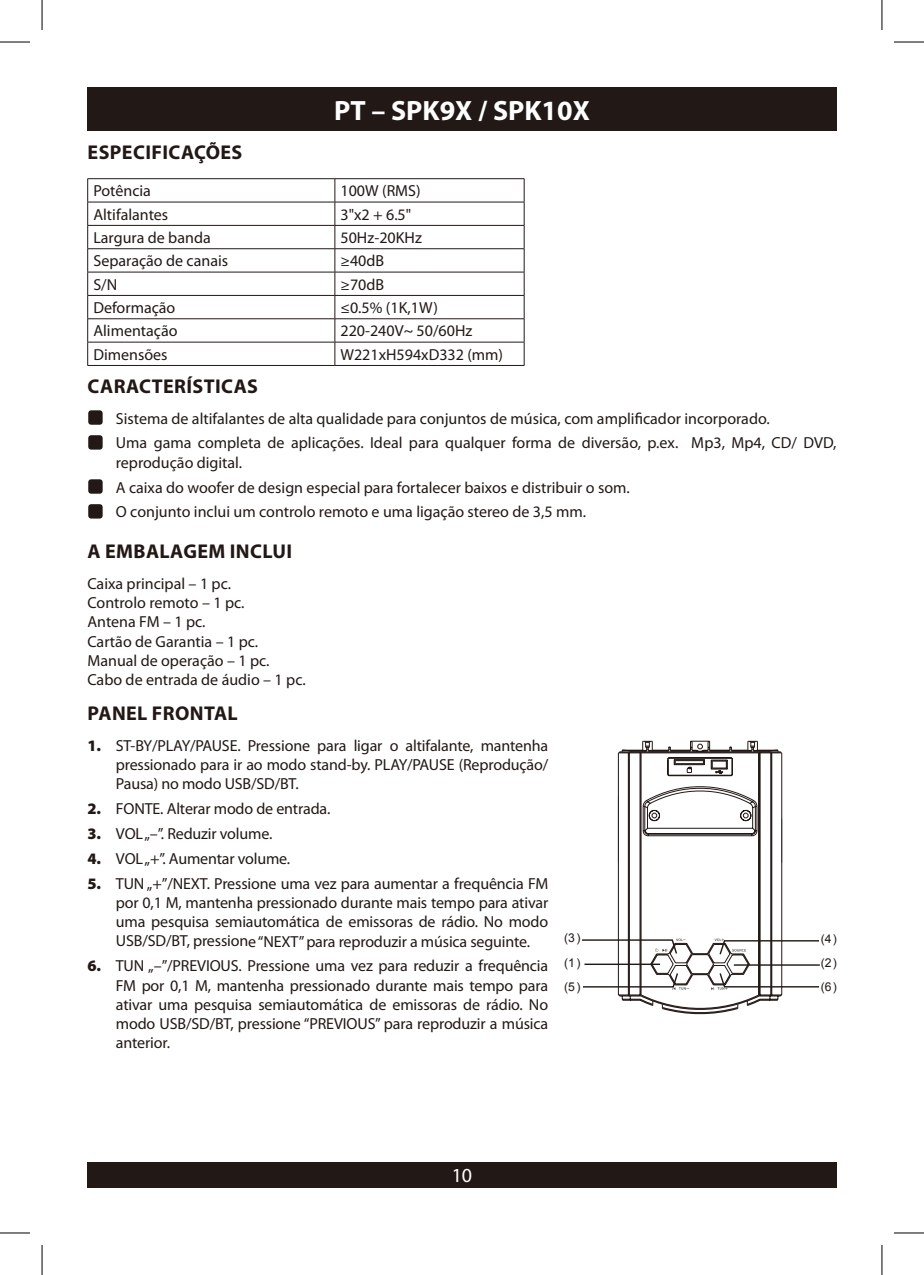
<style>
.page{position:relative;width:924px;height:1275px;background:#fff}
.page>*{position:absolute;margin:0;border:0;box-sizing:border-box;transform-origin:0 0}
.t1{font:700 28px "Myriad Pro";color:#fff}
.t2{font:700 20px "Myriad Pro";letter-spacing:.02em;color:#221815}
.t3{font:20px "Myriad Pro";color:#fff}
.t4{font:16px/19.2px "Myriad Pro";color:#221815}
.t5{font:12.2px "Arial";color:#221815}
.s1{font-weight:900}
</style>
<div class="page">
<div style="left:87px;top:87px;width:749px;height:44px;background:#221815"></div>
<div style="left:87px;top:1162px;width:749px;height:25px;background:#221815"></div>
<hr style="left:87px;top:178px;width:248px;height:1px;background:#221815">
<hr style="left:335px;top:178px;width:189px;height:1px;background:#221815">
<hr style="left:87px;top:202px;width:248px;height:1px;background:#221815">
<hr style="left:335px;top:202px;width:189px;height:1px;background:#221815">
<hr style="left:87px;top:225px;width:248px;height:1px;background:#221815">
<hr style="left:335px;top:225px;width:189px;height:1px;background:#221815">
<hr style="left:87px;top:248px;width:248px;height:1px;background:#221815">
<hr style="left:335px;top:248px;width:189px;height:1px;background:#221815">
<hr style="left:87px;top:272px;width:248px;height:1px;background:#221815">
<hr style="left:335px;top:272px;width:189px;height:1px;background:#221815">
<hr style="left:87px;top:295px;width:248px;height:1px;background:#221815">
<hr style="left:335px;top:295px;width:189px;height:1px;background:#221815">
<hr style="left:87px;top:318px;width:248px;height:1px;background:#221815">
<hr style="left:335px;top:318px;width:189px;height:1px;background:#221815">
<hr style="left:87px;top:342px;width:248px;height:1px;background:#221815">
<svg style="left:87px;top:179px;width:1px;height:186px"></svg>
<hr style="left:335px;top:342px;width:189px;height:1px;background:#221815">
<svg style="left:334px;top:179px;width:1px;height:186px"></svg>
<svg style="left:523px;top:179px;width:1px;height:186px"></svg>
<hr style="left:87px;top:365px;width:248px;height:1px;background:#221815">
<hr style="left:335px;top:365px;width:189px;height:1px;background:#221815">
<div style="left:88px;top:410px;width:15px;height:15px;background:#221815;border-radius:3px"></div>
<div style="left:88px;top:435px;width:15px;height:14px;background:#221815;border-radius:3px"></div>
<div style="left:88px;top:479px;width:15px;height:15px;background:#221815;border-radius:3px"></div>
<div style="left:88px;top:504px;width:15px;height:14px;background:#221815;border-radius:3px"></div>
<svg style="left:582px;top:740px;width:238px;height:275px"></svg>
<hr style="left:0;top:42px;width:30px;height:1px;background:#000">
<hr style="left:893px;top:42px;width:30px;height:1px;background:#000">
<hr style="left:0;top:1232px;width:30px;height:1px;background:#000">
<hr style="left:893px;top:1232px;width:30px;height:1px;background:#000">
<hr style="left:42px;top:0;width:1px;height:30px;background:#000">
<hr style="left:42px;top:1245px;width:1px;height:30px;background:#000">
<hr style="left:881px;top:0;width:1px;height:30px;background:#000">
<hr style="left:881px;top:1245px;width:1px;height:30px;background:#000">
<h1 class="t1" style="left:334px;top:92px;width:257px">PT – SPK9X / SPK10X</h1>
<p class="t2" style="left:88px;top:139px;width:156px">ESPECIFICAÇÕES</p>
<p class="t4" style="left:93px;top:181px;width:59px">Potência</p>
<p class="t4" style="left:340px;top:181px;width:81px">100W (RMS)</p>
<p class="t4" style="left:93px;top:204px;width:76px">Altifalantes</p>
<p class="t4" style="left:340px;top:204px;width:72px">3"x2 + 6.5"</p>
<p class="t4" style="left:93px;top:228px;width:119px">Largura de banda</p>
<p class="t4" style="left:340px;top:228px;width:83px">50Hz-20KHz</p>
<p class="t4" style="left:93px;top:251px;width:136px">Separação de canais</p>
<p class="t4" style="left:340px;top:251px;width:45px">≥40dB</p>
<p class="t4" style="left:93px;top:274px;width:25px">S/N</p>
<p class="t4" style="left:340px;top:274px;width:45px">≥70dB</p>
<p class="t4" style="left:93px;top:298px;width:83px">Deformação</p>
<p class="t4" style="left:340px;top:298px;width:99px">≤0.5% (1K,1W)</p>
<p class="t4" style="left:93px;top:321px;width:86px">Alimentação</p>
<p class="t4" style="left:340px;top:321px;width:133px">220-240V~ 50/60Hz</p>
<p class="t4" style="left:93px;top:344px;width:76px">Dimensões</p>
<p class="t4" style="left:340px;top:344px;width:164px">W221xH594xD332 (mm)</p>
<p class="t2" style="left:88px;top:373px;width:172px">CARACTERÍSTICAS</p>
<p class="t4" style="left:116px;top:405px;width:722px;line-height:24.8px">Sistema de altifalantes de alta qualidade para conjuntos de música, com amplificador incorporado.<br>Uma gama completa de aplicações. Ideal para qualquer forma de diversão, p.ex. Mp3, Mp4, CD/ DVD,</p>
<p class="t4" style="left:116px;top:450px;width:515px;line-height:24.8px">reprodução digital.<br>A caixa do woofer de design especial para fortalecer baixos e distribuir o som.<br>O conjunto inclui um controlo remoto e uma ligação stereo de 3,5 mm.</p>
<p class="t2" style="left:88px;top:539px;width:206px">A EMBALAGEM INCLUI</p>
<p class="t4" style="left:87px;top:574px;width:220px">Caixa principal – 1 pc.<br>Controlo remoto – 1 pc.<br>Antena FM – 1 pc.<br>Cartão de Garantia – 1 pc.<br>Manual de operação – 1 pc.<br>Cabo de entrada de áudio – 1 pc.</p>
<p class="t2" style="left:88px;top:700px;width:152px">PANEL FRONTAL</p>
<p class="t4" style="left:116px;top:735px;width:434px;text-align:justify;text-indent:-28px"><span class="s1">1.</span> ST-BY/PLAY/PAUSE. Pressione para ligar o altifalante, mantenha pressionado para ir ao modo stand-by. PLAY/PAUSE (Reprodução/ Pausa) no modo USB/SD/BT.</p>
<p class="t4" style="left:87px;top:799px;width:244px"><span class="s1">2.</span> FONTE. Alterar modo de entrada.</p>
<p class="t4" style="left:87px;top:824px;width:186px"><span class="s1">3.</span> VOL„–”. Reduzir volume.</p>
<p class="t4" style="left:87px;top:848px;width:204px"><span class="s1">4.</span> VOL„+”. Aumentar volume.</p>
<p class="t4" style="left:116px;top:873px;width:433px;text-align:justify;text-indent:-28px"><span class="s1">5.</span> TUN „+”/NEXT. Pressione uma vez para aumentar a frequência FM por 0,1 M, mantenha pressionado durante mais tempo para ativar uma pesquisa semiautomática de emissoras de rádio. No modo USB/SD/BT, pressione“NEXT” para reproduzir a música seguinte.</p>
<p class="t4" style="left:116px;top:956px;width:434px;text-align:justify;text-indent:-28px"><span class="s1">6.</span> TUN „–”/PREVIOUS. Pressione uma vez para reduzir a frequência FM por 0,1 M, mantenha pressionado durante mais tempo para ativar uma pesquisa semiautomática de emissoras de rádio. No modo USB/SD/BT, pressione “PREVIOUS” para reproduzir a música anterior.</p>
<p class="t5" style="left:564px;top:954px;width:18px">(1)</p>
<p class="t5" style="left:564px;top:930px;width:18px">(3)</p>
<p class="t5" style="left:564px;top:978px;width:18px">(5)</p>
<p class="t5" style="left:820px;top:931px;width:18px">(4)</p>
<p class="t5" style="left:820px;top:979px;width:18px">(6)</p>
<p class="t5" style="left:820px;top:955px;width:18px">(2)</p>
<p class="t3" style="left:451px;top:1163px;width:22px">10</p>
</div>
